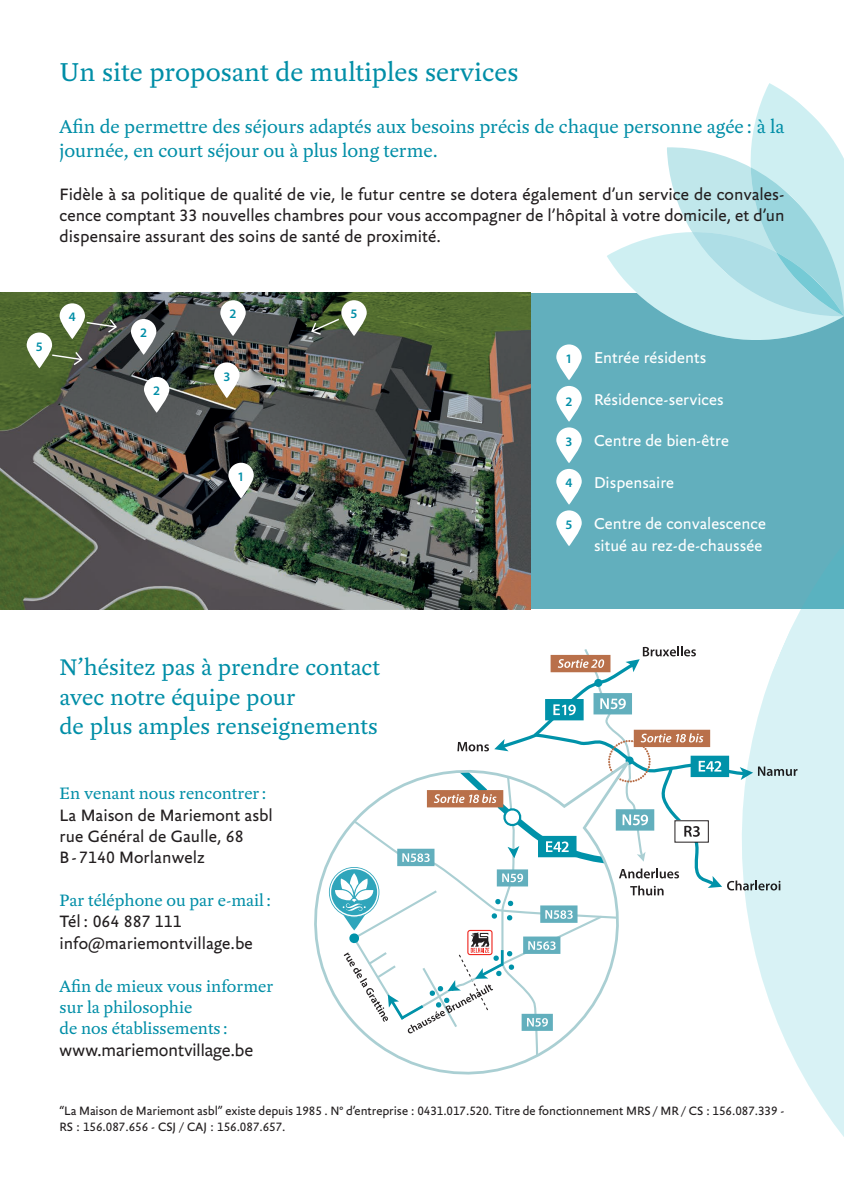
<style>
.page{position:relative;width:844px;height:1191px;background:#fff}
.page>*{position:absolute;margin:0;border:0;box-sizing:border-box;transform-origin:0 0}
.t1{font:28px "Yoga Pro";color:#008ea7}
.t2{font:24.5px/29.4px "Yoga Pro";color:#008ea7}
.t3{font:20.12px/24.2px "Yoga Pro";color:#008ea7}
.t4{font:500 18.38px "Freight Sans";color:#231f20}
.t5{font:17.85px/21.3px "Yoga Sans Pro";color:#231f20}
.t6{font:17.85px/21.3px "Yoga Pro";color:#008ea7}
.t7{font:16.97px/21.9px "Yoga Sans Pro";color:#fff}
.t8{font:13.12px/15.8px "Yoga Sans Pro";letter-spacing:-.005em;color:#231f20}
.t9{font:600 12.95px "Myriad Pro";color:#008ea7}
</style>
<div class="page">
<div style="left:501px;top:293px;width:342px;height:316px;background:#62afbd"></div>
<img style="left:0;top:293px;width:530px;height:316px">
<svg style="left:341px;top:300px;width:25px;height:36px"></svg>
<svg style="left:783px;top:609px;width:60px;height:527px;background:#dcf3f6"></svg>
<svg style="left:314px;top:857px;width:223px;height:218px"></svg>
<svg style="left:329px;top:646px;width:468px;height:411px"></svg>
<svg style="left:607px;top:83px;width:236px;height:257px"></svg>
<svg style="left:144px;top:377px;width:25px;height:36px"></svg>
<svg style="left:131px;top:319px;width:25px;height:36px"></svg>
<svg style="left:228px;top:463px;width:26px;height:35px"></svg>
<svg style="left:27px;top:332px;width:25px;height:36px"></svg>
<svg style="left:60px;top:303px;width:25px;height:36px"></svg>
<svg style="left:220px;top:300px;width:26px;height:36px"></svg>
<svg style="left:214px;top:362px;width:25px;height:36px"></svg>
<svg style="left:556px;top:344px;width:25px;height:36px"></svg>
<svg style="left:556px;top:386px;width:25px;height:36px"></svg>
<svg style="left:556px;top:427px;width:25px;height:36px"></svg>
<svg style="left:556px;top:469px;width:25px;height:36px"></svg>
<svg style="left:556px;top:510px;width:25px;height:36px"></svg>
<svg style="left:85px;top:318px;width:33px;height:16px"></svg>
<svg style="left:51px;top:350px;width:32px;height:16px"></svg>
<svg style="left:310px;top:317px;width:30px;height:19px"></svg>
<h1 class="t1" style="left:60px;top:55px;width:460px">Un site proposant de multiples services</h1>
<p class="t3" style="left:60px;top:114px;width:726px">Afin de permettre des séjours adaptés aux besoins précis de chaque personne agée : à la journée, en court séjour ou à plus long terme.</p>
<p class="t5" style="left:60px;top:183px;width:726px;text-align:justify">Fidèle à sa politique de qualité de vie, le futur centre se dotera également d’un service de convales&shy;cence comptant 33 nouvelles chambres pour vous accompagner de l’hôpital à votre domicile, et d’un dispensaire assurant des soins de santé de proximité.</p>
<p class="t9" style="left:36px;top:338px;width:8px">5</p>
<p class="t9" style="left:69px;top:309px;width:8px">4</p>
<p class="t9" style="left:229px;top:306px;width:8px">2</p>
<p class="t9" style="left:140px;top:324px;width:8px">2</p>
<p class="t9" style="left:153px;top:382px;width:8px">2</p>
<p class="t9" style="left:223px;top:368px;width:8px">3</p>
<p class="t9" style="left:237px;top:468px;width:8px">1</p>
<p class="t9" style="left:350px;top:306px;width:8px">5</p>
<p class="t9" style="left:565px;top:350px;width:8px">1</p>
<p class="t7" style="left:594px;top:347px;width:114px">Entrée résidents</p>
<p class="t9" style="left:565px;top:393px;width:8px">2</p>
<p class="t7" style="left:594px;top:388px;width:131px">Résidence-services</p>
<p class="t9" style="left:565px;top:433px;width:8px">3</p>
<p class="t7" style="left:594px;top:430px;width:136px">Centre de bien-être</p>
<p class="t9" style="left:565px;top:474px;width:8px">4</p>
<p class="t7" style="left:594px;top:471px;width:82px">Dispensaire</p>
<p class="t9" style="left:565px;top:516px;width:8px">5</p>
<p class="t7" style="left:594px;top:512px;width:173px">Centre de convalescence situé au rez-de-chaussée</p>
<h2 class="t2" style="left:60px;top:653px;width:322px">N’hésitez pas à prendre contact avec notre équipe pour<br>de plus amples renseignements</h2>
<p class="t6" style="left:60px;top:783px;width:209px">En venant nous rencontrer:</p>
<p class="t5" style="left:60px;top:804px;width:215px">La Maison de Mariemont asbl rue Général de Gaulle, 68<br>B-7140 Morlanwelz</p>
<p class="t6" style="left:60px;top:889px;width:213px">Par téléphone ou par e-mail:</p>
<p class="t5" style="left:60px;top:911px;width:195px">Tél: 064 887 111 info@mariemontvillage.be</p>
<p class="t6" style="left:60px;top:975px;width:215px">Afin de mieux vous informer sur la philosophie<br>de nos établissements:</p>
<p class="t4" style="left:60px;top:1039px;width:195px">www.mariemontvillage.be</p>
<p class="t8" style="left:60px;top:1103px;width:726px">“La Maison de Mariemont asbl” existe depuis 1985 . N° d’entreprise : 0431.017.520. Titre de fonctionnement MRS / MR / CS : 156.087.339 -<br>RS : 156.087.656 - CSJ / CAJ : 156.087.657.</p>
</div>
